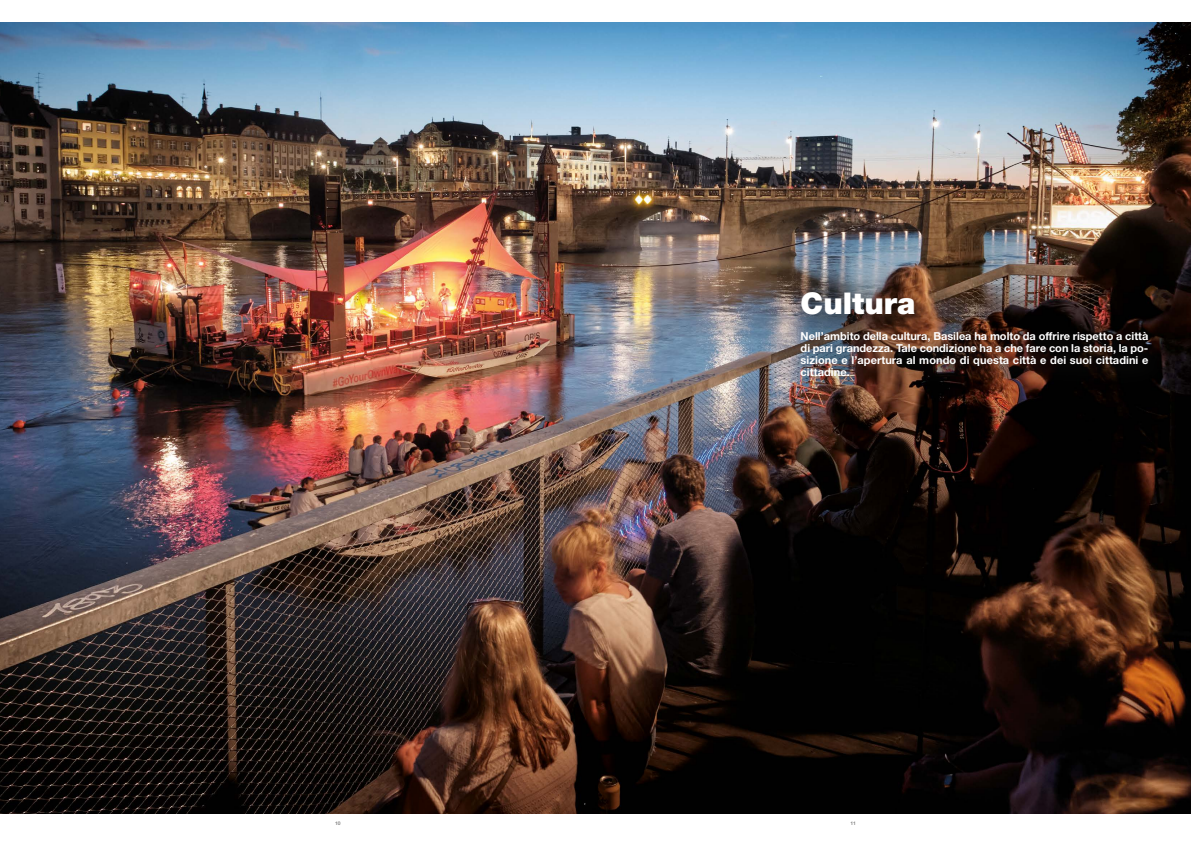
<style>
.page{position:relative;width:1191px;height:842px;background:#fff}
.page>*{position:absolute;margin:0;border:0;box-sizing:border-box;transform-origin:0 0}
.t1{font:900 30px "Helvetica Neue LT Pro";color:#fff}
.t2{font:700 11px/12px "Helvetica Neue LT Pro";letter-spacing:.005em;color:#fff;text-align:justify}
.t3{font:700 5px "Helvetica Neue LT Pro";color:#878787}
</style>
<div class="page">
<img style="left:0;top:23px;width:1191px;height:791px">
<div style="left:790px;top:282px;width:382px;height:120px;background:#1d1d1b;opacity:.75"></div>
<p class="t1" style="left:800px;top:286px;width:116px">Cultura</p>
<p class="t2" style="left:800px;top:330px;width:349px">Nell’ambito della cultura, Basilea ha molto da offrire rispetto a città di pari grandezza. Tale condizione ha a che fare con la storia, la po&shy;sizione e l’apertura al mondo di questa città e dei suoi cittadini e cittadine.</p>
<p class="t3" style="left:335px;top:820px;width:7px">10</p>
<p class="t3" style="left:850px;top:820px;width:7px">11</p>
</div>
